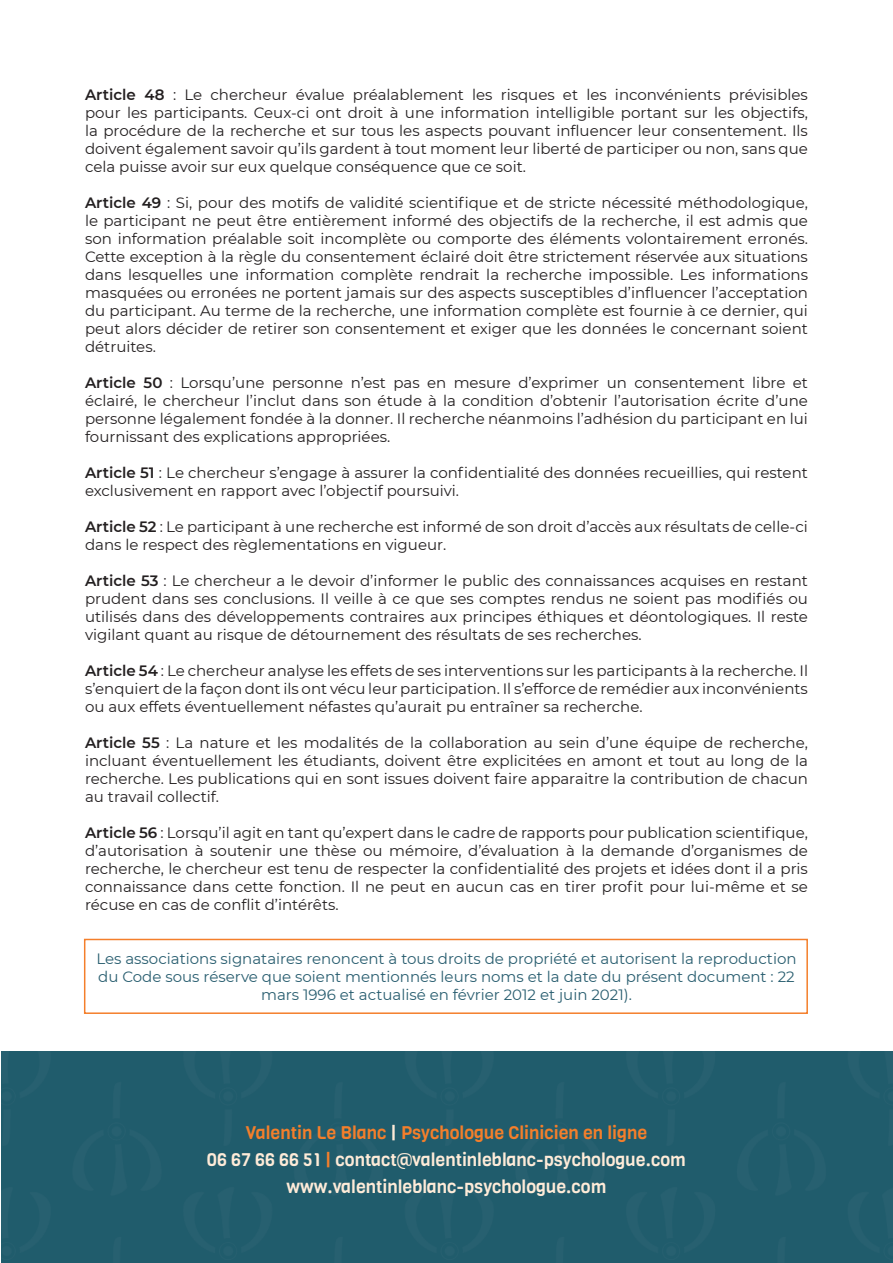
<style>
.page{position:relative;width:893px;height:1263px;background:#fff}
.page>*{position:absolute;margin:0;border:0;box-sizing:border-box;transform-origin:0 0}
.t1{font:18px "Viga";color:#feebd8}
.t2{font:18px "Viga";color:#f47f2b}
.t3{font:15px/18px "Montserrat";color:#231f20;text-align:justify}
.t4{font:15px/18px "Montserrat";color:#295e70;text-align:center}
.s1{font-weight:600}
.s2{color:#feebd8}
.s3{color:#f47f2b}
</style>
<div class="page">
<div style="left:1px;top:1051px;width:892px;height:212px;background:#205c6c"></div>
<div style="left:84px;top:939px;width:724px;height:75px;border:2px solid #f47f2b"></div>
<p class="t3" style="left:85px;top:85px;width:724px"><span class="s1">Article 48</span> : Le chercheur évalue préalablement les risques et les inconvénients prévisibles pour les participants. Ceux-ci ont droit à une information intelligible portant sur les objectifs, la procédure de la recherche et sur tous les aspects pouvant influencer leur consentement. Ils doivent également savoir qu’ils gardent à tout moment leur liberté de participer ou non, sans que cela puisse avoir sur eux quelque conséquence que ce soit.</p>
<p class="t3" style="left:85px;top:193px;width:724px"><span class="s1">Article 49</span> : Si, pour des motifs de validité scientifique et de stricte nécessité méthodologique, le participant ne peut être entièrement informé des objectifs de la recherche, il est admis que son information préalable soit incomplète ou comporte des éléments volontairement erronés.<br>Cette exception à la règle du consentement éclairé doit être strictement réservée aux situations dans lesquelles une information complète rendrait la recherche impossible. Les informations masquées ou erronées ne portent jamais sur des aspects susceptibles d’influencer l’acceptation du participant. Au terme de la recherche, une information complète est fournie à ce dernier, qui peut alors décider de retirer son consentement et exiger que les données le concernant soient détruites.</p>
<p class="t3" style="left:85px;top:373px;width:724px"><span class="s1">Article 50</span> : Lorsqu’une personne n’est pas en mesure d’exprimer un consentement libre et éclairé, le chercheur l’inclut dans son étude à la condition d’obtenir l’autorisation écrite d’une personne légalement fondée à la donner. Il recherche néanmoins l’adhésion du participant en lui fournissant des explications appropriées.</p>
<p class="t3" style="left:85px;top:463px;width:724px"><span class="s1">Article 51</span> : Le chercheur s’engage à assurer la confidentialité des données recueillies, qui restent exclusivement en rapport avec l’objectif poursuivi.</p>
<p class="t3" style="left:85px;top:517px;width:724px"><span class="s1">Article 52</span> : Le participant à une recherche est informé de son droit d’accès aux résultats de celle-ci dans le respect des règlementations en vigueur.</p>
<p class="t3" style="left:85px;top:571px;width:724px"><span class="s1">Article 53</span> : Le chercheur a le devoir d’informer le public des connaissances acquises en restant prudent dans ses conclusions. Il veille à ce que ses comptes rendus ne soient pas modifiés ou utilisés dans des développements contraires aux principes éthiques et déontologiques. Il reste vigilant quant au risque de détournement des résultats de ses recherches.</p>
<p class="t3" style="left:85px;top:661px;width:724px"><span class="s1">Article 54</span> : Le chercheur analyse les effets de ses interventions sur les participants à la recherche. Il s’enquiert de la façon dont ils ont vécu leur participation. Il s’efforce de remédier aux inconvénients ou aux effets éventuellement néfastes qu’aurait pu entraîner sa recherche.</p>
<p class="t3" style="left:85px;top:733px;width:724px"><span class="s1">Article 55</span> : La nature et les modalités de la collaboration au sein d’une équipe de recherche, incluant éventuellement les étudiants, doivent être explicitées en amont et tout au long de la recherche. Les publications qui en sont issues doivent faire apparaitre la contribution de chacun au travail collectif.</p>
<p class="t3" style="left:85px;top:823px;width:724px"><span class="s1">Article 56</span> : Lorsqu’il agit en tant qu’expert dans le cadre de rapports pour publication scientifique, d’autorisation à soutenir une thèse ou mémoire, d’évaluation à la demande d’organismes de recherche, le chercheur est tenu de respecter la confidentialité des projets et idées dont il a pris connaissance dans cette fonction. Il ne peut en aucun cas en tirer profit pour lui-même et se récuse en cas de conflit d’intérêts.</p>
<p class="t4" style="left:96px;top:949px;width:702px">Les associations signataires renoncent à tous droits de propriété et autorisent la reproduction du Code sous réserve que soient mentionnés leurs noms et la date du présent document : 22 mars 1996 et actualisé en février 2012 et juin 2021).</p>
<p class="t2" style="left:246px;top:1121px;width:403px">Valentin Le Blanc <span class="s2">|</span> Psychologue Clinicien en ligne</p>
<p class="t1" style="left:207px;top:1148px;width:480px">06 67 66 66 51 <span class="s3">|</span> contact@valentinleblanc-psychologue.com</p>
<p class="t1" style="left:286px;top:1175px;width:322px">www.valentinleblanc-psychologue.com</p>
</div>
